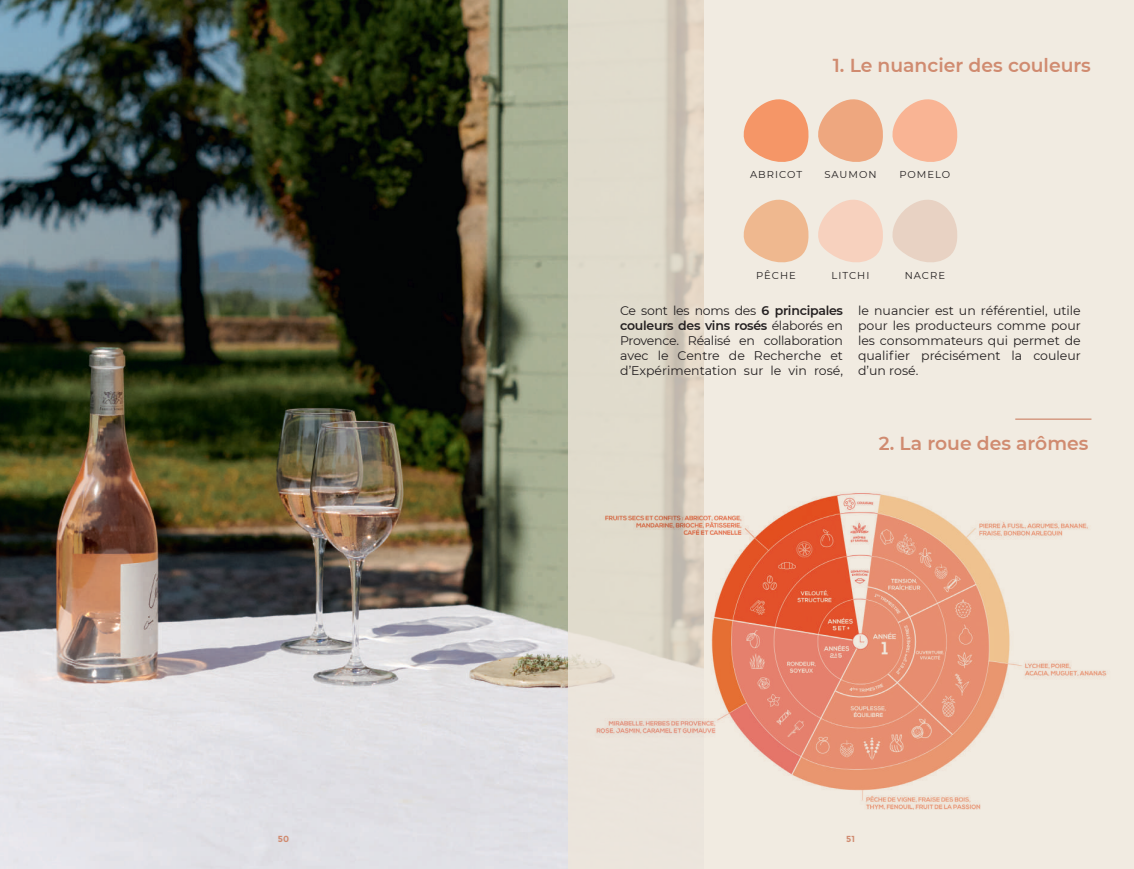
<style>
.page{position:relative;width:1134px;height:869px;background:#fff}
.page>*{position:absolute;margin:0;border:0;box-sizing:border-box;transform-origin:0 0}
.t1{font:600 18.75px "Montserrat";color:#d08b70}
.t2{font:12.5px/15px "Montserrat";color:#231f20;text-align:justify}
.t3{font:10px "Montserrat";letter-spacing:.1em;color:#231f20}
.t4{font:700 8.75px "Montserrat";color:#d08b70}
.s1{font-weight:600}
</style>
<div class="page">
<img style="left:0;top:0;width:568px;height:868px">
<svg style="left:568px;top:0;width:566px;height:868px;fill:#f1ebe1"></svg>
<svg style="left:743px;top:97px;width:66px;height:70px"></svg>
<svg style="left:743px;top:198px;width:66px;height:69px"></svg>
<svg style="left:817px;top:97px;width:67px;height:70px"></svg>
<svg style="left:817px;top:198px;width:67px;height:69px"></svg>
<svg style="left:891px;top:97px;width:67px;height:70px"></svg>
<svg style="left:891px;top:198px;width:67px;height:69px"></svg>
<img style="left:567px;top:477px;width:567px;height:345px">
<hr style="left:1015px;top:418px;width:76px;height:1px;background:#d08b70">
<p class="t4" style="left:278px;top:833px;width:13px">50</p>
<h1 class="t1" style="left:833px;top:51px;width:260px">1. Le nuancier des couleurs</h1>
<p class="t3" style="left:750px;top:167px;width:54px">ABRICOT</p>
<p class="t3" style="left:824px;top:167px;width:54px">SAUMON</p>
<p class="t3" style="left:899px;top:167px;width:52px">POMELO</p>
<p class="t3" style="left:756px;top:268px;width:41px">PÊCHE</p>
<p class="t3" style="left:831px;top:268px;width:39px">LITCHI</p>
<p class="t3" style="left:905px;top:268px;width:42px">NACRE</p>
<p class="t2" style="left:620px;top:303px;width:224px">Ce sont les noms des <span class="s1">6 principales couleurs des vins rosés</span> élaborés en Provence. Réalisé en collaboration avec le Centre de Recherche et d’Expérimentation sur le vin rosé,</p>
<p class="t2" style="left:858px;top:303px;width:224px">le nuancier est un référentiel, utile pour les producteurs comme pour les consommateurs qui permet de qualifier précisément la couleur d’un rosé.</p>
<h1 class="t1" style="left:879px;top:429px;width:211px">2. La roue des arômes</h1>
<p class="t4" style="left:846px;top:833px;width:10px">51</p>
</div>
